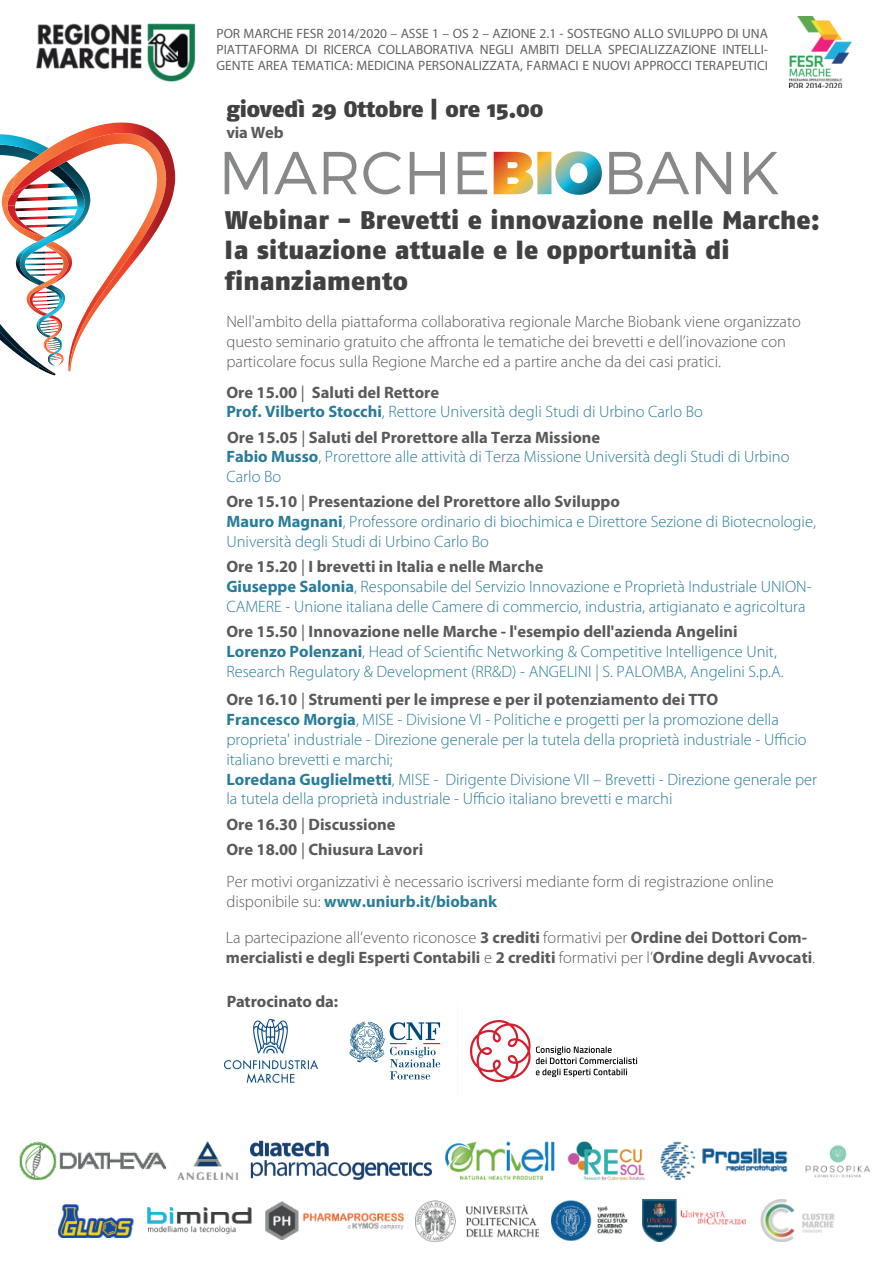
<style>
.page{position:relative;width:893px;height:1263px;background:#fff}
.page>*{position:absolute;margin:0;border:0;box-sizing:border-box;transform-origin:0 0}
.t1{font:900 25.5px/30.6px "Fago No";letter-spacing:.01em;color:#414141}
.t2{font:900 22.5px "Fago No";letter-spacing:-.01em;color:#414141}
.t3{font:300 16.5px/19.8px "Myriad Pro";color:#297d98}
.t4{font:300 16.5px/19.8px "Myriad Pro";color:#5a5a5d}
.t5{font:700 16.5px/25.2px "Myriad Pro";color:#5a5a5d}
.t6{font:700 16.5px "Myriad Pro";color:#57575a}
.t7{font:700 16.5px "Myriad Pro";letter-spacing:-.015em;color:#5a595c}
.t8{font:13.5px/16.2px "Myriad Pro";color:#5a5a5d;text-align:justify}
.s1{font-weight:700;color:#5a5a5d}
.s2{font-weight:400;color:#5a5a5d}
.s3{font-weight:700;color:#287c99}
.s4{color:#287c99}
.s5{font-weight:700}
.s6{font-weight:400}
.s7{font-weight:700;color:#2c7e98}
.s8{font-weight:300}
</style>
<div class="page">
<svg style="left:0;top:123px;width:167px;height:252px"></svg>
<svg style="left:225px;top:151px;width:553px;height:44px"></svg>
<img style="left:20px;top:1142px;width:145px;height:37px">
<img style="left:178px;top:1142px;width:60px;height:37px">
<img style="left:250px;top:1140px;width:182px;height:40px">
<img style="left:446px;top:1142px;width:109px;height:37px">
<img style="left:568px;top:1141px;width:77px;height:40px">
<img style="left:660px;top:1142px;width:128px;height:37px">
<img style="left:805px;top:1145px;width:66px;height:32px">
<img style="left:58px;top:1204px;width:75px;height:33px">
<img style="left:147px;top:1207px;width:105px;height:27px">
<img style="left:265px;top:1202px;width:138px;height:37px">
<img style="left:416px;top:1200px;width:123px;height:41px">
<img style="left:552px;top:1200px;width:76px;height:41px">
<img style="left:642px;top:1199px;width:104px;height:42px">
<img style="left:760px;top:1199px;width:75px;height:42px">
<img style="left:37px;top:23px;width:158px;height:58px">
<img style="left:789px;top:16px;width:63px;height:72px">
<img style="left:349px;top:1021px;width:92px;height:59px">
<img style="left:224px;top:1019px;width:94px;height:63px">
<img style="left:471px;top:1021px;width:167px;height:61px">
<p class="t8" style="left:216px;top:25px;width:553px">POR MARCHE FESR 2014/2020 – ASSE 1 – OS 2 – AZIONE 2.1 - SOSTEGNO ALLO SVILUPPO DI UNA PIATTAFORMA DI RICERCA COLLABORATIVA NEGLI AMBITI DELLA SPECIALIZZAZIONE INTELLI-GENTE AREA TEMATICA: MEDICINA PERSONALIZZATA, FARMACI E NUOVI APPROCCI TERAPEUTICI</p>
<h2 class="t2" style="left:226px;top:95px;width:319px">giovedì 29 Ottobre | ore 15.00</h2>
<p class="t7" style="left:226px;top:121px;width:59px">via Web</p>
<h1 class="t1" style="left:225px;top:204px;width:597px">Webinar - Brevetti e innovazione nelle Marche: la situazione attuale e le opportunità di finanziamento</h1>
<p class="t4" style="left:226px;top:312px;width:576px">Nell'ambito della piattaforma collaborativa regionale Marche Biobank viene organizzato questo seminario gratuito che affronta le tematiche dei brevetti e dell’inovazione con particolare focus sulla Regione Marche ed a partire anche da dei casi pratici.</p>
<p class="t3" style="left:226px;top:382px;width:478px"><span class="s1">Ore 15.00</span> <span class="s2">|</span> <span class="s1">Saluti del Rettore<br></span><span class="s3">Prof. Vilberto Stocchi</span><span class="s4">, Rettore</span> Università degli Studi di Urbino Carlo Bo</p>
<p class="t3" style="left:226px;top:427px;width:565px"><span class="s1">Ore 15.05</span> <span class="s2">|</span> <span class="s1">Saluti del Prorettore alla Terza Missione<br></span><span class="s3">Fabio Musso</span>, Prorettore alle attività di Terza Missione Università degli Studi di Urbino<br>Carlo Bo</p>
<p class="t3" style="left:226px;top:492px;width:591px"><span class="s1">Ore 15.10</span> <span class="s2">|</span> <span class="s1">Presentazione del Prorettore allo Sviluppo<br></span><span class="s3">Mauro Magnani</span>, Professore ordinario di biochimica e Direttore Sezione di Biotecnologie,<br>Università degli Studi di Urbino Carlo Bo</p>
<p class="t3" style="left:226px;top:557px;width:587px"><span class="s1">Ore 15.20</span> <span class="s2">|</span> <span class="s1">I brevetti in Italia e nelle Marche<br></span><span class="s3">Giuseppe Salonia</span><span class="s4">,</span> Responsabile del Servizio Innovazione e Proprietà Industriale UNION-<br>CAMERE - Unione italiana delle Camere di commercio, industria, artigianato e agricoltura</p>
<p class="t3" style="left:226px;top:622px;width:559px"><span class="s1">Ore 15.50</span> <span class="s2">|</span> <span class="s1">Innovazione nelle Marche - l'esempio dell'azienda Angelini<br></span><span class="s3">Lorenzo Polenzani</span>, Head of Scientific Networking &amp; Competitive Intelligence Unit,<br>Research Regulatory &amp; Development (RR&amp;D) - ANGELINI | S. PALOMBA, Angelini S.p.A.</p>
<p class="t3" style="left:226px;top:690px;width:592px"><span class="s1">Ore 16.10</span> <span class="s2">|</span> <span class="s1">Strumenti per le imprese e per il potenziamento dei TTO<br></span><span class="s3">Francesco Morgia</span><span class="s4">, MISE -</span> Divisione VI - Politiche e progetti per la promozione della proprieta' industriale - Direzione generale per la tutela della proprietà industriale - Ufficio italiano brevetti e marchi;<br><span class="s5">Loredana Guglielmetti</span>, MISE - Dirigente Divisione VII – Brevetti - Direzione generale per la tutela della proprietà industriale - Ufficio italiano brevetti e marchi</p>
<p class="t5" style="left:226px;top:811px;width:198px">Ore 16.30 <span class="s6">|</span> Discussione<br>Ore 18.00 <span class="s6">|</span> Chiusura Lavori</p>
<p class="t4" style="left:226px;top:872px;width:549px">Per motivi organizzativi è necessario iscriversi mediante form di registrazione online disponibile su: <span class="s7">www.uniurb.it/biobank</span></p>
<p class="t5" style="left:226px;top:927px;width:591px;line-height:19.8px"><span class="s8">La partecipazione all’evento riconosce</span> 3 crediti <span class="s8">formativi per</span> Ordine dei Dottori Com&shy;mercialisti e degli Esperti Contabili <span class="s8">e</span> 2 crediti <span class="s8">formativi per l’</span>Ordine degli Avvocati<span class="s8">.</span></p>
<p class="t6" style="left:227px;top:990px;width:113px">Patrocinato da:</p>
</div>
